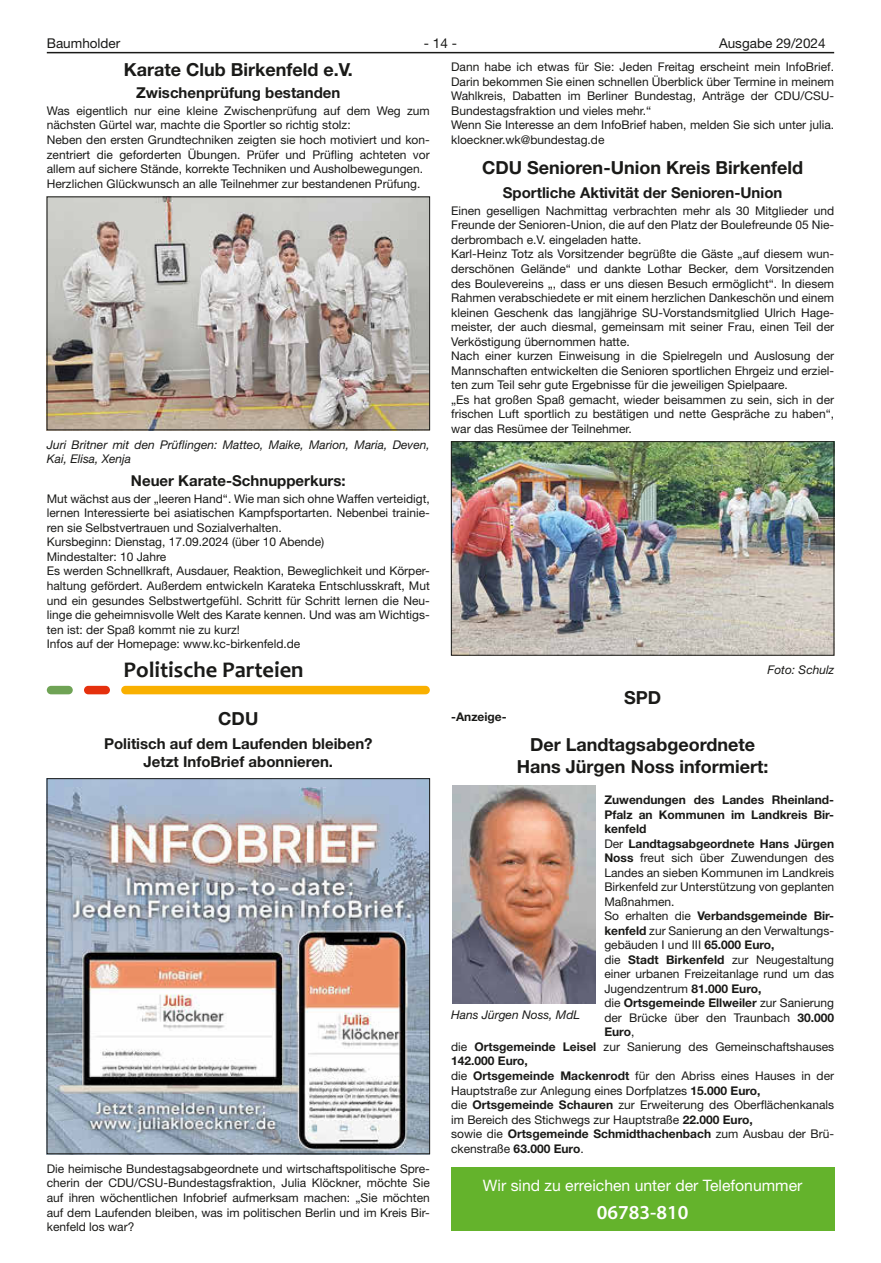
<style>
.page{position:relative;width:881px;height:1263px;background:#fff}
.page>*{position:absolute;margin:0;border:0;box-sizing:border-box;transform-origin:0 0}
.t1{font:700 22.5px "Candara";color:#1a1a18}
.t2{font:600 19.8px "Myriad Pro";color:#fff}
.t3{font:700 18px/21.8px "Helvetica Neue LT";color:#1a1a18;text-align:center}
.t4{font:15.75px "Helvetica Neue LT";color:#fff}
.t5{font:700 15px/18.1px "Helvetica Neue LT";color:#1a1a18;text-align:center}
.t6{font:13.5px "Helvetica Neue LT";color:#1a1a18}
.t7{font:12px/14.5px "Helvetica Neue LT";color:#1a1a18}
.t8{font:700 12px "Helvetica Neue LT";color:#1a1a18}
.t9{font:italic 12px/14.5px "Helvetica Neue LT";color:#1a1a18}
.s1{font-weight:400}
.s2{font-weight:700}
</style>
<div class="page">
<hr style="left:47px;top:52px;width:786px;height:1px;background:#1a1a18">
<img style="left:453px;top:443px;width:378px;height:210px">
<div style="left:451px;top:441px;width:382px;height:214px;border:1px solid #1a1a18"></div>
<img style="left:452px;top:785px;width:143px;height:219px">
<img style="left:49px;top:199px;width:378px;height:229px">
<div style="left:84px;top:686px;width:26px;height:8px;background:#e5300d;border-radius:4px"></div>
<div style="left:121px;top:686px;width:308px;height:8px;background:#f9b000;border-radius:4px"></div>
<div style="left:47px;top:686px;width:26px;height:8px;background:#6fa355;border-radius:4px"></div>
<img style="left:49px;top:780px;width:378px;height:372px">
<div style="left:47px;top:778px;width:382px;height:376px;border:1px solid #1a1a18"></div>
<div style="left:451px;top:1167px;width:382px;height:64px;background:#64b32c"></div>
<p class="t6" style="left:47px;top:35px;width:75px">Baumholder</p>
<p class="t6" style="left:424px;top:35px;width:35px">- 14 -</p>
<p class="t6" style="left:718px;top:35px;width:108px">Ausgabe 29/2024</p>
<p class="t7" style="left:451px;top:59px;width:384px">Dann habe ich etwas für Sie: Jeden Freitag erscheint mein InfoBrief.<br>Darin bekommen Sie einen schnellen Überblick über Termine in meinem Wahlkreis, Dabatten im Berliner Bundestag, Anträge der CDU/CSU-Bundestagsfraktion und vieles mehr.“<br>Wenn Sie Interesse an dem InfoBrief haben, melden Sie sich unter julia. kloeckner.wk@bundestag.de</p>
<h3 class="t3" style="left:482px;top:156px;width:322px">CDU Senioren-Union Kreis Birkenfeld</h3>
<p class="t5" style="left:502px;top:184px;width:281px">Sportliche Aktivität der Senioren-Union</p>
<p class="t7" style="left:451px;top:203px;width:384px">Einen geselligen Nachmittag verbrachten mehr als 30 Mitglieder und Freunde der Senioren-Union, die auf den Platz der Boulefreunde 05 Nie&shy;derbrombach e.V. eingeladen hatte.<br>Karl-Heinz Totz als Vorsitzender begrüßte die Gäste „auf diesem wun&shy;derschönen Gelände“ und dankte Lothar Becker, dem Vorsitzenden des Boulevereins „, dass er uns diesen Besuch ermöglicht“. In diesem Rahmen verabschiedete er mit einem herzlichen Dankeschön und einem kleinen Geschenk das langjährige SU-Vorstandsmitglied Ulrich Hage&shy;meister, der auch diesmal, gemeinsam mit seiner Frau, einen Teil der Verköstigung übernommen hatte.<br>Nach einer kurzen Einweisung in die Spielregeln und Auslosung der Mannschaften entwickelten die Senioren sportlichen Ehrgeiz und erziel&shy;ten zum Teil sehr gute Ergebnisse für die jeweiligen Spielpaare.<br>„Es hat großen Spaß gemacht, wieder beisammen zu sein, sich in der frischen Luft sportlich zu bestätigen und nette Gespräche zu haben“, war das Resümee der Teilnehmer.</p>
<h3 class="t3" style="left:124px;top:58px;width:230px">Karate Club Birkenfeld e.V.</h3>
<p class="t5" style="left:136px;top:83px;width:206px">Zwischenprüfung bestanden</p>
<p class="t7" style="left:47px;top:103px;width:384px">Was eigentlich nur eine kleine Zwischenprüfung auf dem Weg zum nächsten Gürtel war, machte die Sportler so richtig stolz:<br>Neben den ersten Grundtechniken zeigten sie hoch motiviert und kon&shy;zentriert die geforderten Übungen. Prüfer und Prüfling achteten vor allem auf sichere Stände, korrekte Techniken und Ausholbewegungen.<br>Herzlichen Glückwunsch an alle Teilnehmer zur bestandenen Prüfung.</p>
<p class="t9" style="left:47px;top:437px;width:384px">Juri Britner mit den Prüflingen: Matteo, Maike, Marion, Maria, Deven,<br>Kai, Elisa, Xenja</p>
<p class="t5" style="left:131px;top:471px;width:216px">Neuer Karate-Schnupperkurs:</p>
<p class="t7" style="left:47px;top:491px;width:384px">Mut wächst aus der „leeren Hand“. Wie man sich ohne Waffen verteidigt, lernen Interessierte bei asiatischen Kampfsportarten. Nebenbei trainie&shy;ren sie Selbstvertrauen und Sozialverhalten.<br>Kursbeginn: Dienstag, 17.09.2024 (über 10 Abende)<br>Mindestalter: 10 Jahre<br>Es werden Schnellkraft, Ausdauer, Reaktion, Beweglichkeit und Körper&shy;haltung gefördert. Außerdem entwickeln Karateka Entschlusskraft, Mut und ein gesundes Selbstwertgefühl. Schritt für Schritt lernen die Neu&shy;linge die geheimnisvolle Welt des Karate kennen. Und was am Wichtigs&shy;ten ist: der Spaß kommt nie zu kurz!<br>Infos auf der Homepage: www.kc-birkenfeld.de</p>
<h1 class="t1" style="left:123px;top:656px;width:181px">Politische Parteien</h1>
<h3 class="t3" style="left:218px;top:707px;width:42px">CDU</h3>
<p class="t5" style="left:104px;top:734px;width:270px">Politisch auf dem Laufenden bleiben?<br>Jetzt InfoBrief abonnieren.</p>
<p class="t7" style="left:47px;top:1161px;width:384px;text-align:justify">Die heimische Bundestagsabgeordnete und wirtschaftspolitische Spre&shy;cherin der CDU/CSU-Bundestagsfraktion, Julia Klöckner, möchte Sie auf ihren wöchentlichen Infobrief aufmerksam machen: „Sie möchten auf dem Laufenden bleiben, was im politischen Berlin und im Kreis Bir&shy;kenfeld los war?</p>
<p class="t8" style="left:451px;top:709px;width:57px">-Anzeige-</p>
<h3 class="t3" style="left:624px;top:687px;width:39px">SPD</h3>
<p class="t9" style="left:767px;top:662px;width:68px">Foto: Schulz</p>
<h3 class="t3" style="left:516px;top:734px;width:253px">Der Landtagsabgeordnete<br>Hans Jürgen Noss informiert:</h3>
<p class="t8" style="left:604px;top:793px;width:231px">Zuwendungen des Landes Rheinland-</p>
<p class="t8" style="left:604px;top:807px;width:231px">Pfalz an Kommunen im Landkreis Bir-</p>
<p class="t8" style="left:604px;top:822px;width:44px">kenfeld</p>
<p class="t8" style="left:604px;top:836px;width:231px"><span class="s1">Der</span> Landtagsabgeordnete Hans Jürgen</p>
<p class="t7" style="left:604px;top:851px;width:231px"><span class="s2">Noss</span> freut sich über Zuwendungen des</p>
<p class="t7" style="left:604px;top:865px;width:231px">Landes an sieben Kommunen im Landkreis</p>
<p class="t7" style="left:604px;top:880px;width:231px">Birkenfeld zur Unterstützung von geplanten</p>
<p class="t7" style="left:604px;top:894px;width:72px">Maßnahmen.</p>
<p class="t8" style="left:604px;top:909px;width:231px"><span class="s1">So erhalten die</span> Verbandsgemeinde Bir-</p>
<p class="t7" style="left:604px;top:923px;width:231px"><span class="s2">kenfeld</span> zur Sanierung an den Verwaltungs-</p>
<p class="t7" style="left:604px;top:938px;width:172px">gebäuden I und III <span class="s2">65.000 Euro,</span></p>
<p class="t7" style="left:604px;top:952px;width:231px">die <span class="s2">Stadt Birkenfeld</span> zur Neugestaltung</p>
<p class="t7" style="left:604px;top:967px;width:231px">einer urbanen Freizeitanlage rund um das</p>
<p class="t7" style="left:604px;top:981px;width:158px">Jugendzentrum <span class="s2">81.000 Euro,</span></p>
<p class="t8" style="left:604px;top:996px;width:231px"><span class="s1">die</span> Ortsgemeinde Ellweiler <span class="s1">zur Sanierung</span></p>
<p class="t7" style="left:604px;top:1010px;width:231px">der Brücke über den Traunbach <span class="s2">30.000</span></p>
<p class="t8" style="left:604px;top:1025px;width:32px">Euro<span class="s1">,</span></p>
<p class="t7" style="left:451px;top:1039px;width:384px">die <span class="s2">Ortsgemeinde Leisel</span> zur Sanierung des Gemeinschaftshauses</p>
<p class="t8" style="left:451px;top:1054px;width:78px">142.000 Euro,</p>
<p class="t7" style="left:451px;top:1068px;width:384px">die <span class="s2">Ortsgemeinde Mackenrodt</span> für den Abriss eines Hauses in der</p>
<p class="t7" style="left:451px;top:1083px;width:311px">Hauptstraße zur Anlegung eines Dorfplatzes <span class="s2">15.000 Euro,</span></p>
<p class="t7" style="left:451px;top:1097px;width:384px">die <span class="s2">Ortsgemeinde Schauren</span> zur Erweiterung des Oberflächenkanals</p>
<p class="t7" style="left:451px;top:1112px;width:303px">im Bereich des Stichwegs zur Hauptstraße <span class="s2">22.000 Euro,</span></p>
<p class="t8" style="left:451px;top:1126px;width:384px"><span class="s1">sowie die</span> Ortsgemeinde Schmidthachenbach <span class="s1">zum Ausbau der Brü-</span></p>
<p class="t7" style="left:451px;top:1141px;width:134px">ckenstraße <span class="s2">63.000 Euro</span>.</p>
<p class="t9" style="left:451px;top:1007px;width:130px">Hans Jürgen Noss, MdL</p>
<h3 class="t4" style="left:482px;top:1176px;width:321px">Wir sind zu erreichen unter der Telefonummer</h3>
<h2 class="t2" style="left:596px;top:1200px;width:93px">06783-810</h2>
</div>
